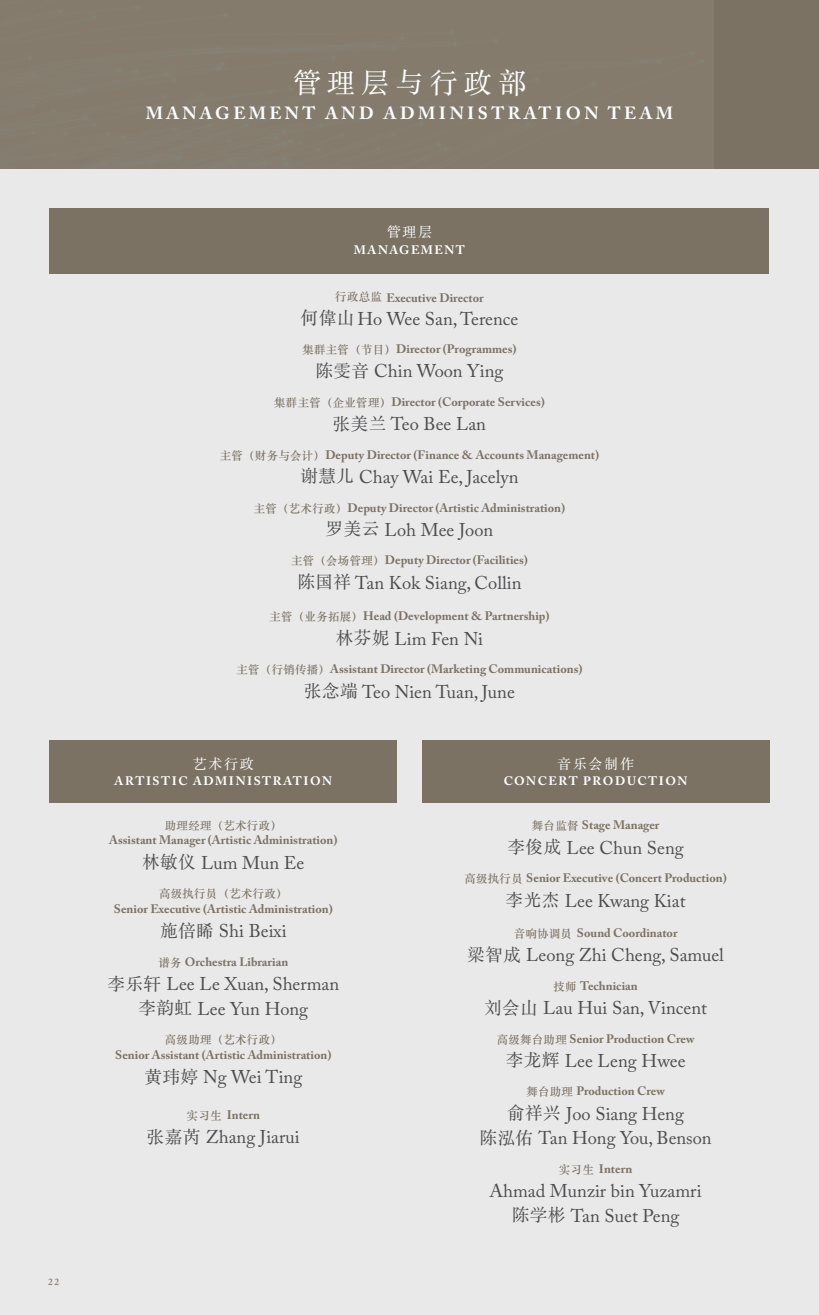
<style>
.page{position:relative;width:819px;height:1315px;background:#e9e9ea}
.page>*{position:absolute;margin:0;border:0;box-sizing:border-box;transform-origin:0 0}
.t1{font:28px "ST Songti SC Regular";letter-spacing:.22em;color:#fff}
.t2{font:18.38px/24.5px "Adobe Caslon Pro";color:#4d4d4f;text-align:center}
.t3{font:700 17.5px "Adobe Caslon Pro";letter-spacing:.195em;color:#fff}
.t4{font:14px "ST Songti SC Regular";letter-spacing:.12em;color:#fff}
.t5{font:700 12.25px "Adobe Caslon Pro";color:#7b7264}
.t6{font:700 12.25px "Adobe Caslon Pro";letter-spacing:.125em;color:#fff}
.t7{font:11.38px "ST Songti SC Bold";letter-spacing:.03em;color:#7b7264}
.t8{font:600 9.45px "Adobe Caslon Pro";color:#857c6f}
.s1{font-family:"ST Songti SC Bold";font-weight:400;font-size:11.38px}
.s2{font-family:"ST Songti SC Regular";font-size:17.5px}
</style>
<div class="page">
<div style="left:0;top:0;width:819px;height:169px;background:#7b7264"></div>
<div style="left:0;top:0;width:703px;height:169px;background:#847b6d"></div>
<div style="left:50px;top:208px;width:719px;height:65px;background:#7b7264"></div>
<div style="left:50px;top:740px;width:347px;height:63px;background:#7b7264"></div>
<div style="left:422px;top:740px;width:347px;height:63px;background:#7b7264"></div>
<p class="t8" style="left:48px;top:1276px;width:13px">22</p>
<h1 class="t1" style="left:293px;top:65px;width:234px">管理层与行政部</h1>
<h3 class="t3" style="left:146px;top:103px;width:529px">MANAGEMENT AND ADMINISTRATION TEAM</h3>
<p class="t4" style="left:387px;top:223px;width:47px">管理层</p>
<p class="t6" style="left:354px;top:242px;width:113px">MANAGEMENT</p>
<p class="t5" style="left:335px;top:290px;width:150px"><span class="s1">行政总监</span> Executive Director</p>
<h2 class="t2" style="left:301px;top:306px;width:219px"><span class="s2">何偉山</span> Ho Wee San, Terence</h2>
<p class="t5" style="left:302px;top:341px;width:215px"><span class="s1">集群主管（节⽬）</span>Director (Programmes)</p>
<h2 class="t2" style="left:315px;top:359px;width:189px"><span class="s2">陈雯音</span> Chin Woon Ying</h2>
<p class="t5" style="left:274px;top:394px;width:272px"><span class="s1">集群主管（企业管理）</span>Director (Corporate Services)</p>
<h2 class="t2" style="left:333px;top:412px;width:155px"><span class="s2">张美兰</span> Teo Bee Lan</h2>
<p class="t5" style="left:220px;top:447px;width:381px"><span class="s1">主管（财务与会计）</span>Deputy Director (Finance &amp; Accounts Management)</p>
<h2 class="t2" style="left:300px;top:464px;width:220px"><span class="s2">谢慧儿</span> Chay Wai Ee, Jacelyn</h2>
<p class="t5" style="left:254px;top:500px;width:313px"><span class="s1">主管（艺术⾏政）</span>Deputy Director (Artistic Administration)</p>
<h2 class="t2" style="left:326px;top:517px;width:169px"><span class="s2">罗美云</span> Loh Mee Joon</h2>
<p class="t5" style="left:291px;top:553px;width:238px"><span class="s1">主管（会场管理）</span>Deputy Director (Facilities)</p>
<h2 class="t2" style="left:297px;top:570px;width:226px"><span class="s2">陈国祥</span> Tan Kok Siang, Collin</h2>
<p class="t5" style="left:269px;top:609px;width:281px"><span class="s1">主管（业务拓展）</span>Head (Development &amp; Partnership)</p>
<h2 class="t2" style="left:336px;top:626px;width:149px"><span class="s2">林芬妮</span> Lim Fen Ni</h2>
<p class="t5" style="left:236px;top:662px;width:347px"><span class="s1">主管（行销传播）</span>Assistant Director (Marketing Communications)</p>
<h2 class="t2" style="left:304px;top:679px;width:212px"><span class="s2">张念端</span> Teo Nien Tuan, June</h2>
<p class="t4" style="left:193px;top:755px;width:63px">艺术行政</p>
<p class="t6" style="left:115px;top:774px;width:219px">ARTISTIC ADMINISTRATION</p>
<p class="t7" style="left:165px;top:818px;width:118px">助理经理（艺术行政）</p>
<p class="t5" style="left:109px;top:833px;width:230px">Assistant Manager (Artistic Administration)</p>
<h2 class="t2" style="left:142px;top:850px;width:164px"><span class="s2">林敏仪</span> Lum Mun Ee</h2>
<p class="t7" style="left:159px;top:886px;width:130px">高级执⾏员（艺术行政）</p>
<p class="t5" style="left:114px;top:901px;width:220px">Senior Executive (Artistic Administration)</p>
<h2 class="t2" style="left:160px;top:919px;width:128px"><span class="s2">施倍睎</span> Shi Beixi</h2>
<p class="t5" style="left:158px;top:954px;width:131px"><span class="s1">谱务</span> Orchestra Librarian</p>
<h2 class="t2" style="left:107px;top:971px;width:233px"><span class="s2">李乐轩</span> Lee Le Xuan, Sherman<span class="s2">李韵虹</span> Lee Yun Hong</h2>
<p class="t7" style="left:165px;top:1032px;width:118px">高级助理（艺术行政）</p>
<p class="t5" style="left:115px;top:1047px;width:218px">Senior Assistant (Artistic Administration)</p>
<h2 class="t2" style="left:144px;top:1065px;width:159px"><span class="s2">黄玮婷</span> Ng Wei Ting</h2>
<p class="t5" style="left:187px;top:1107px;width:75px"><span class="s1">实习生</span> Intern</p>
<h2 class="t2" style="left:147px;top:1124px;width:154px"><span class="s2">张嘉芮</span> Zhang Jiarui</h2>
<p class="t4" style="left:557px;top:755px;width:78px">音乐会制作</p>
<p class="t6" style="left:503px;top:774px;width:185px">CONCERT PRODUCTION</p>
<p class="t5" style="left:532px;top:818px;width:129px"><span class="s1">舞台监督</span> Stage Manager</p>
<h2 class="t2" style="left:507px;top:835px;width:178px"><span class="s2">李俊成</span> Lee Chun Seng</h2>
<p class="t5" style="left:464px;top:871px;width:264px"><span class="s1">高级执⾏员</span> Senior Executive (Concert Production)</p>
<h2 class="t2" style="left:505px;top:888px;width:181px"><span class="s2">李光杰</span> Lee Kwang Kiat</h2>
<p class="t5" style="left:513px;top:925px;width:165px"><span class="s1">音响协调员</span> Sound Coordinator</p>
<h2 class="t2" style="left:467px;top:942px;width:258px"><span class="s2">梁智成</span> Leong Zhi Cheng, Samuel</h2>
<p class="t5" style="left:553px;top:978px;width:86px"><span class="s1">技师</span> Technician</p>
<h2 class="t2" style="left:484px;top:995px;width:224px"><span class="s2">刘会山</span> Lau Hui San, Vincent</h2>
<p class="t5" style="left:496px;top:1031px;width:199px"><span class="s1">⾼级舞台助理</span> Senior Production Crew</p>
<h2 class="t2" style="left:505px;top:1048px;width:181px"><span class="s2">李龙辉</span> Lee Leng Hwee</h2>
<p class="t5" style="left:526px;top:1084px;width:140px"><span class="s1">舞台助理</span> Production Crew</p>
<h2 class="t2" style="left:479px;top:1101px;width:234px"><span class="s2">俞祥兴</span> Joo Siang Heng<br><span class="s2">陈泓佑</span> Tan Hong You, Benson</h2>
<p class="t5" style="left:559px;top:1161px;width:75px"><span class="s1">实习生</span> Intern</p>
<h2 class="t2" style="left:489px;top:1178px;width:213px">Ahmad Munzir bin Yuzamri<span class="s2">陈学彬</span> Tan Suet Peng</h2>
</div>
